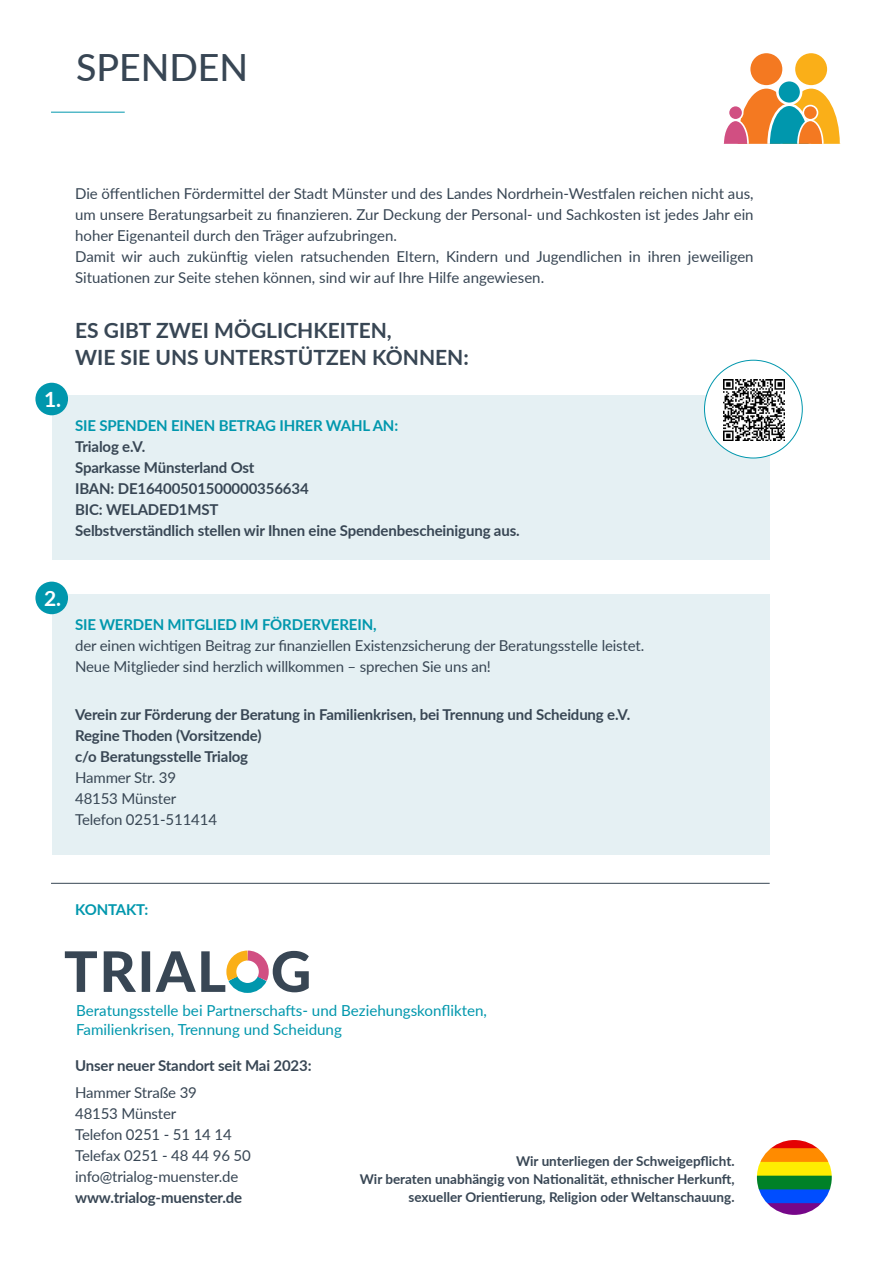
<style>
.page{position:relative;width:893px;height:1263px;background:#fff}
.page>*{position:absolute;margin:0;border:0;box-sizing:border-box;transform-origin:0 0}
.t1{font:500 37.5px "Lato";color:#384654}
.t2{font:700 21px/27px "Lato";color:#384654}
.t3{font:700 21px "Lato";color:#fff}
.t4{font:15.15px/19.2px "Lato";color:#0097ad}
.t5{font:15px/21px "Lato";letter-spacing:-.005em;color:#384654}
.t6{font:700 15px/21px "Lato";letter-spacing:-.01em;color:#384654}
.t7{font:700 15px "Lato";letter-spacing:-.01em;color:#0097ad}
.t8{font:700 13.5px/18px "Lato";color:#384654;text-align:right}
</style>
<div class="page">
<hr style="left:51px;top:112px;width:74px;height:1px;background:#0097ad">
<div style="left:52px;top:395px;width:718px;height:165px;background:#e5f0f3"></div>
<div style="left:52px;top:594px;width:718px;height:261px;background:#e5f0f3"></div>
<div style="left:35px;top:383px;width:33px;height:32px;background:#0097ad;border-radius:50%"></div>
<div style="left:35px;top:582px;width:33px;height:32px;background:#0097ad;border-radius:50%"></div>
<div style="left:704px;top:360px;width:98px;height:98px;background:#fff;border-radius:50%"></div>
<img style="left:724px;top:379px;width:61px;height:61px">
<svg style="left:65px;top:950px;width:244px;height:43px"></svg>
<hr style="left:51px;top:883px;width:719px;height:1px;background:#384654">
<div style="left:749px;top:52px;width:34px;height:34px;background:#f47921;border-radius:50%"></div>
<div style="left:748px;top:51px;width:36px;height:36px;border:2px solid #fff;border-radius:50%"></div>
<div style="left:794px;top:52px;width:34px;height:34px;background:#faaf18;border-radius:50%"></div>
<div style="left:793px;top:51px;width:36px;height:36px;border:2px solid #fff;border-radius:50%"></div>
<svg style="left:777px;top:80px;width:24px;height:24px"></svg>
<div style="left:776px;top:79px;width:26px;height:26px;border:3px solid #fff;border-radius:50%"></div>
<svg style="left:723px;top:85px;width:118px;height:59px"></svg>
<div style="left:728px;top:106px;width:15px;height:14px;background:#d14f82;border-radius:50%"></div>
<div style="left:728px;top:105px;width:15px;height:16px;border:2px solid #fff;border-radius:50%"></div>
<img style="left:757px;top:1140px;width:75px;height:75px;border-radius:37px">
<h1 class="t1" style="left:76px;top:41px;width:174px">SPENDEN</h1>
<h2 class="t3" style="left:44px;top:384px;width:18px">1.</h2>
<p class="t5" style="left:75px;top:183px;width:680px">Die öffentlichen Fördermittel der Stadt Münster und des Landes Nordrhein-Westfalen reichen nicht aus, um unsere Beratungsarbeit zu finanzieren. Zur Deckung der Personal- und Sachkosten ist jedes Jahr ein hoher Eigenanteil durch den Träger aufzubringen.<br>Damit wir auch zukünftig vielen ratsuchenden Eltern, Kindern und Jugendlichen in ihren jeweiligen Situationen zur Seite stehen können, sind wir auf Ihre Hilfe angewiesen.</p>
<h2 class="t2" style="left:75px;top:316px;width:395px">ES GIBT ZWEI MÖGLICHKEITEN,<br>WIE SIE UNS UNTERSTÜTZEN KÖNNEN:</h2>
<p class="t7" style="left:75px;top:415px;width:325px">SIE SPENDEN EINEN BETRAG IHRER WAHL AN:</p>
<p class="t6" style="left:75px;top:436px;width:446px">Trialog e.V.<br>Sparkasse Münsterland Ost<br>IBAN: DE16400501500000356634<br>BIC: WELADED1MST<br>Selbstverständlich stellen wir Ihnen eine Spendenbescheinigung aus.</p>
<h2 class="t3" style="left:44px;top:582px;width:18px">2.</h2>
<p class="t7" style="left:75px;top:614px;width:303px">SIE WERDEN MITGLIED IM FÖRDERVEREIN,</p>
<p class="t5" style="left:75px;top:635px;width:571px">der einen wichtigen Beitrag zur finanziellen Existenzsicherung der Beratungsstelle leistet.<br>Neue Mitglieder sind herzlich willkommen – sprechen Sie uns an!</p>
<p class="t6" style="left:75px;top:703px;width:557px">Verein zur Förderung der Beratung in Familienkrisen, bei Trennung und Scheidung e.V.<br>Regine Thoden (Vorsitzende)<br>c/o Beratungsstelle Trialog</p>
<p class="t5" style="left:75px;top:766px;width:143px">Hammer Str. 39<br>48153 Münster<br>Telefon 0251-511414</p>
<p class="t7" style="left:75px;top:898px;width:75px">KONTAKT:</p>
<p class="t4" style="left:76px;top:1000px;width:412px">Beratungsstelle bei Partnerschafts- und Beziehungskonflikten,<br>Familienkrisen, Trennung und Scheidung</p>
<p class="t6" style="left:75px;top:1054px;width:238px">Unser neuer Standort seit Mai 2023:</p>
<p class="t5" style="left:75px;top:1081px;width:177px">Hammer Straße 39<br>48153 Münster<br>Telefon 0251 - 51 14 14<br>Telefax 0251 - 48 44 96 50 info@trialog-muenster.de</p>
<p class="t6" style="left:75px;top:1186px;width:169px">www.trialog-muenster.de</p>
<p class="t8" style="left:360px;top:1151px;width:376px">Wir unterliegen der Schweigepflicht.<br>Wir beraten unabhängig von Nationalität, ethnischer Herkunft, sexueller Orientierung, Religion oder Weltanschauung.</p>
</div>
